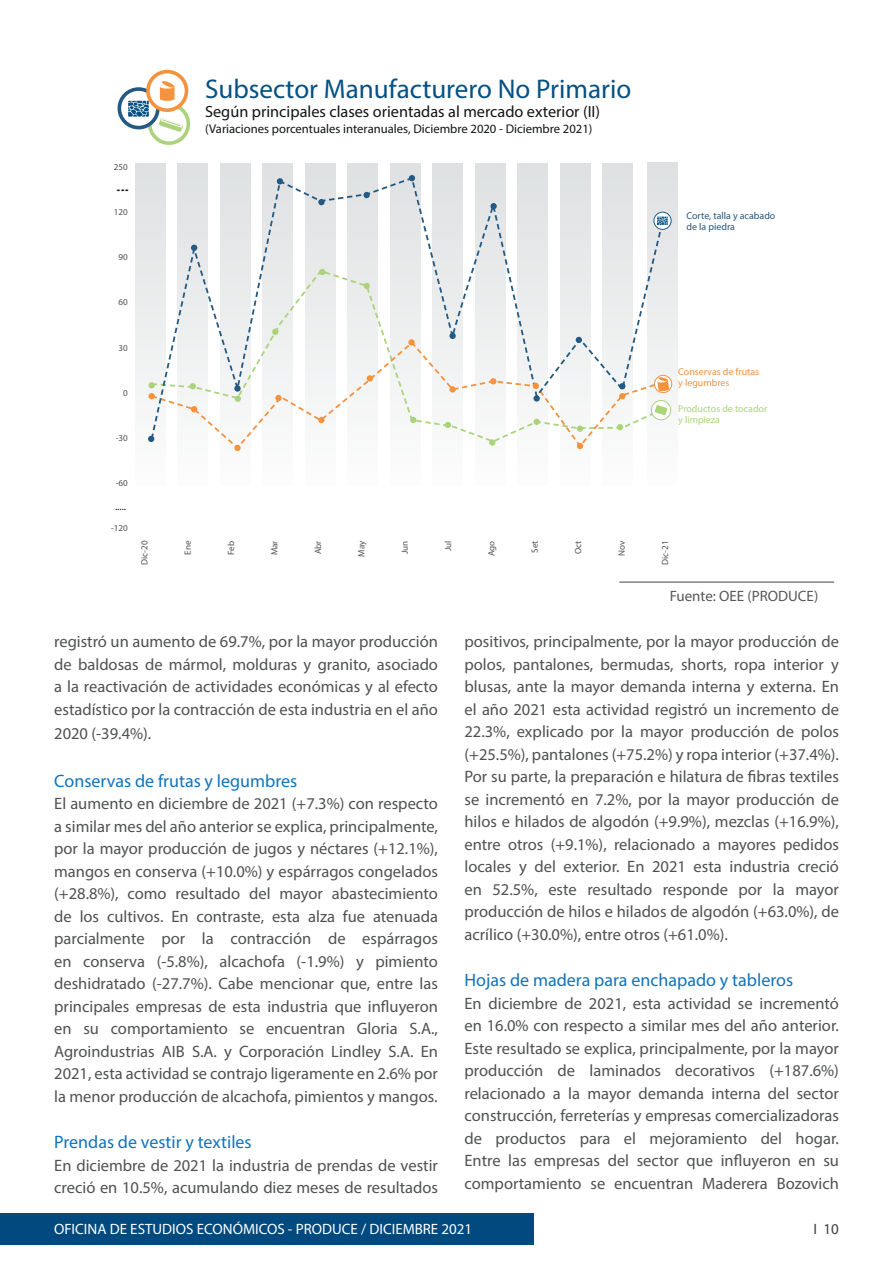
<style>
.page{position:relative;width:893px;height:1263px;background:#fff}
.page>*{position:absolute;margin:0;border:0;box-sizing:border-box;transform-origin:0 0}
.t1{font:700 27.15px "Pluto Sans Cond";color:#055183}
.t2{font:18px "Myriad Pro";color:#1074bc}
.t3{font:16.5px/22.5px "Myriad Pro";color:#4f5152;text-align:justify}
.t4{font:700 16.2px "Pluto Sans Cond";color:#111416}
.t5{font:15px "Myriad Pro";color:#fff}
.t6{font:15px "Myriad Pro";color:#57585a}
.t7{font:15px "Myriad Pro";color:#3e3e3f}
.t8{font:13.35px "Pluto Sans Cond";color:#111416;scale:1.82 1}
.t9{font:300 12.6px "Pluto Sans Cond";color:#111416}
.t10{font:10.8px "Myriad Pro";color:#231f20}
.t11{font:9.9px/10.8px "Pluto Sans Cond";color:#235982}
.t12{font:9.9px/10.8px "Pluto Sans Cond";color:#f4923e}
.t13{font:9.9px/10.8px "Pluto Sans Cond";color:#abd37c}
.t14{font:300 9px "Pluto Sans Cond";color:#4f5252}
</style>
<div class="page">
<div style="left:0;top:1213px;width:534px;height:32px;background:#004a7f"></div>
<hr style="left:892px;top:1213px;width:1px;height:32px;background:#004a7f">
<svg style="left:135px;top:162px;width:543px;height:290px"></svg>
<svg style="left:149px;top:441px;width:516px;height:9px"></svg>
<svg style="left:149px;top:176px;width:516px;height:265px"></svg>
<div style="left:148px;top:103px;width:42px;height:42px;border:4px solid #abd37c;border-radius:50%"></div>
<svg style="left:159px;top:118px;width:24px;height:14px"></svg>
<svg style="left:119px;top:89px;width:39px;height:39px"></svg>
<div style="left:118px;top:87px;width:42px;height:42px;border:4px solid #235982;border-radius:50%"></div>
<svg style="left:128px;top:101px;width:21px;height:16px"></svg>
<svg style="left:148px;top:72px;width:38px;height:38px"></svg>
<div style="left:146px;top:70px;width:42px;height:42px;border:4px solid #f4923e;border-radius:50%"></div>
<svg style="left:160px;top:81px;width:15px;height:20px"></svg>
<svg style="left:653px;top:374px;width:20px;height:20px"></svg>
<svg style="left:654px;top:212px;width:17px;height:17px"></svg>
<div style="left:653px;top:212px;width:19px;height:18px;border:1px solid #235982;border-radius:50%"></div>
<svg style="left:657px;top:217px;width:11px;height:8px"></svg>
<div style="left:363px;top:192px;width:7px;height:6px;background:#235982;border-radius:50%"></div>
<svg style="left:364px;top:283px;width:6px;height:6px"></svg>
<div style="left:367px;top:375px;width:6px;height:7px;background:#f4923e;border-radius:50%"></div>
<svg style="left:445px;top:422px;width:6px;height:6px"></svg>
<svg style="left:410px;top:417px;width:6px;height:6px"></svg>
<div style="left:408px;top:339px;width:7px;height:7px;background:#f4923e;border-radius:3px"></div>
<div style="left:449px;top:386px;width:7px;height:7px;background:#f4923e;border-radius:50%"></div>
<svg style="left:409px;top:175px;width:6px;height:6px"></svg>
<div style="left:449px;top:333px;width:7px;height:6px;background:#235982;border-radius:50%"></div>
<div style="left:490px;top:203px;width:7px;height:6px;background:#235982;border-radius:50%"></div>
<svg style="left:490px;top:378px;width:6px;height:6px"></svg>
<div style="left:489px;top:439px;width:6px;height:7px;background:#abd37c;border-radius:50%"></div>
<svg style="left:533px;top:395px;width:7px;height:7px"></svg>
<svg style="left:533px;top:383px;width:6px;height:6px"></svg>
<div style="left:533px;top:419px;width:7px;height:6px;background:#abd37c;border-radius:50%"></div>
<svg style="left:148px;top:436px;width:6px;height:6px"></svg>
<svg style="left:191px;top:245px;width:6px;height:6px"></svg>
<svg style="left:617px;top:424px;width:6px;height:6px"></svg>
<svg style="left:190px;top:383px;width:6px;height:6px"></svg>
<svg style="left:619px;top:383px;width:6px;height:16px"></svg>
<div style="left:148px;top:393px;width:7px;height:6px;background:#f4923e;border-radius:50%"></div>
<svg style="left:191px;top:406px;width:6px;height:6px"></svg>
<div style="left:235px;top:395px;width:6px;height:7px;background:#abd37c;border-radius:50%"></div>
<svg style="left:234px;top:385px;width:7px;height:7px"></svg>
<div style="left:234px;top:445px;width:7px;height:6px;background:#f4923e;border-radius:50%"></div>
<svg style="left:651px;top:400px;width:20px;height:20px"></svg>
<div style="left:651px;top:400px;width:20px;height:20px;border:1px solid #abd37c;border-radius:50%"></div>
<svg style="left:655px;top:405px;width:12px;height:10px"></svg>
<div style="left:318px;top:199px;width:7px;height:6px;background:#235982;border-radius:50%"></div>
<svg style="left:319px;top:269px;width:6px;height:6px"></svg>
<div style="left:318px;top:417px;width:7px;height:6px;background:#f4923e;border-radius:50%"></div>
<svg style="left:277px;top:178px;width:6px;height:6px"></svg>
<svg style="left:272px;top:329px;width:6px;height:6px"></svg>
<div style="left:275px;top:395px;width:7px;height:6px;background:#f4923e;border-radius:50%"></div>
<div style="left:148px;top:382px;width:7px;height:6px;background:#abd37c;border-radius:50%"></div>
<svg style="left:577px;top:443px;width:6px;height:6px"></svg>
<div style="left:577px;top:425px;width:6px;height:7px;background:#abd37c;border-radius:50%"></div>
<svg style="left:576px;top:337px;width:6px;height:6px"></svg>
<hr style="left:619px;top:581px;width:215px;height:2px;background:#57585a">
<p class="t14" style="left:114px;top:161px;width:15px">250</p>
<p class="t14" style="left:114px;top:206px;width:15px">120</p>
<p class="t14" style="left:119px;top:252px;width:11px">90</p>
<p class="t14" style="left:119px;top:297px;width:11px">60</p>
<p class="t14" style="left:119px;top:342px;width:11px">30</p>
<p class="t14" style="left:123px;top:387px;width:6px">0</p>
<p class="t14" style="left:116px;top:432px;width:14px">-30</p>
<p class="t14" style="left:116px;top:478px;width:14px">-60</p>
<p class="t14" style="left:111px;top:523px;width:18px">-120</p>
<p class="t8" style="left:116px;top:179px;width:9px">...</p>
<p class="t10" style="left:115px;top:500px;width:13px">.....</p>
<p class="t1" style="left:205px;top:72px;width:428px">Subsector Manufacturero No Primario</p>
<p class="t4" style="left:205px;top:102px;width:397px">Según principales clases orientadas al mercado exterior (II)</p>
<p class="t9" style="left:205px;top:121px;width:389px">(Variaciones porcentuales interanuales, Diciembre 2020 - Diciembre 2021)</p>
<p class="t11" style="left:686px;top:210px;width:90px">Corte, talla y acabado de la piedra</p>
<p class="t12" style="left:678px;top:366px;width:82px">Conservas de frutas y legumbres</p>
<p class="t13" style="left:678px;top:403px;width:91px">Productos de tocador y limpieza</p>
<p class="t14" style="left:139px;top:565px;width:26px;rotate:-90deg">Dic-20</p>
<p class="t14" style="left:182px;top:555px;width:15px;rotate:-90deg">Ene</p>
<p class="t14" style="left:226px;top:555px;width:15px;rotate:-90deg">Feb</p>
<p class="t14" style="left:269px;top:555px;width:16px;rotate:-90deg">Mar</p>
<p class="t14" style="left:312px;top:554px;width:15px;rotate:-90deg">Abr</p>
<p class="t14" style="left:356px;top:557px;width:17px;rotate:-90deg">May</p>
<p class="t14" style="left:399px;top:554px;width:15px;rotate:-90deg">Jun</p>
<p class="t14" style="left:443px;top:551px;width:12px;rotate:-90deg">Jul</p>
<p class="t14" style="left:486px;top:556px;width:17px;rotate:-90deg">Ago</p>
<p class="t14" style="left:529px;top:553px;width:14px;rotate:-90deg">Set</p>
<p class="t14" style="left:573px;top:554px;width:15px;rotate:-90deg">Oct</p>
<p class="t14" style="left:616px;top:556px;width:17px;rotate:-90deg">Nov</p>
<p class="t14" style="left:659px;top:565px;width:26px;rotate:-90deg">Dic-21</p>
<p class="t6" style="left:670px;top:586px;width:150px">Fuente: OEE (PRODUCE)</p>
<p class="t3" style="left:54px;top:630px;width:385px">registró un aumento de 69.7%, por la mayor producción de baldosas de mármol, molduras y granito, asociado a la reactivación de actividades económicas y al efecto estadístico por la contracción de esta industria en el año</p>
<p class="t3" style="left:54px;top:721px;width:99px">2020 (-39.4%).</p>
<p class="t2" style="left:54px;top:769px;width:245px">Conservas de frutas y legumbres</p>
<p class="t3" style="left:54px;top:792px;width:385px">El aumento en diciembre de 2021 (+7.3%) con respecto a similar mes del año anterior se explica, principalmente, por la mayor producción de jugos y néctares (+12.1%), mangos en conserva (+10.0%) y espárragos congelados (+28.8%), como resultado del mayor abastecimiento de los cultivos. En contraste, esta alza fue atenuada parcialmente por la contracción de espárragos en conserva (-5.8%), alcachofa (-1.9%) y pimiento deshidratado (-27.7%). Cabe mencionar que, entre las principales empresas de esta industria que influyeron en su comportamiento se encuentran Gloria S.A., Agroindustrias AIB S.A. y Corporación Lindley S.A. En 2021, esta actividad se contrajo ligeramente en 2.6% por la menor producción de alcachofa, pimientos y mangos.</p>
<p class="t2" style="left:54px;top:1131px;width:199px">Prendas de vestir y textiles</p>
<p class="t3" style="left:54px;top:1153px;width:385px">En diciembre de 2021 la industria de prendas de vestir creció en 10.5%, acumulando diez meses de resultados</p>
<p class="t3" style="left:464px;top:630px;width:376px">positivos, principalmente, por la mayor producción de polos, pantalones, bermudas, shorts, ropa interior y blusas, ante la mayor demanda interna y externa. En el año 2021 esta actividad registró un incremento de 22.3%, explicado por la mayor producción de polos (+25.5%), pantalones (+75.2%) y ropa interior (+37.4%).<br>Por su parte, la preparación e hilatura de fibras textiles se incrementó en 7.2%, por la mayor producción de hilos e hilados de algodón (+9.9%), mezclas (+16.9%), entre otros (+9.1%), relacionado a mayores pedidos locales y del exterior. En 2021 esta industria creció en 52.5%, este resultado responde por la mayor producción de hilos e hilados de algodón (+63.0%), de acrílico (+30.0%), entre otros (+61.0%).</p>
<p class="t2" style="left:464px;top:969px;width:330px">Hojas de madera para enchapado y tableros</p>
<p class="t3" style="left:464px;top:991px;width:376px">En diciembre de 2021, esta actividad se incrementó en 16.0% con respecto a similar mes del año anterior.<br>Este resultado se explica, principalmente, por la mayor producción de laminados decorativos (+187.6%) relacionado a la mayor demanda interna del sector construcción, ferreterías y empresas comercializadoras de productos para el mejoramiento del hogar.<br>Entre las empresas del sector que influyeron en su comportamiento se encuentran Maderera Bozovich</p>
<p class="t5" style="left:54px;top:1220px;width:420px">OFICINA DE ESTUDIOS ECONÓMICOS - PRODUCE / DICIEMBRE 2021</p>
<p class="t7" style="left:814px;top:1220px;width:27px">I 10</p>
</div>
